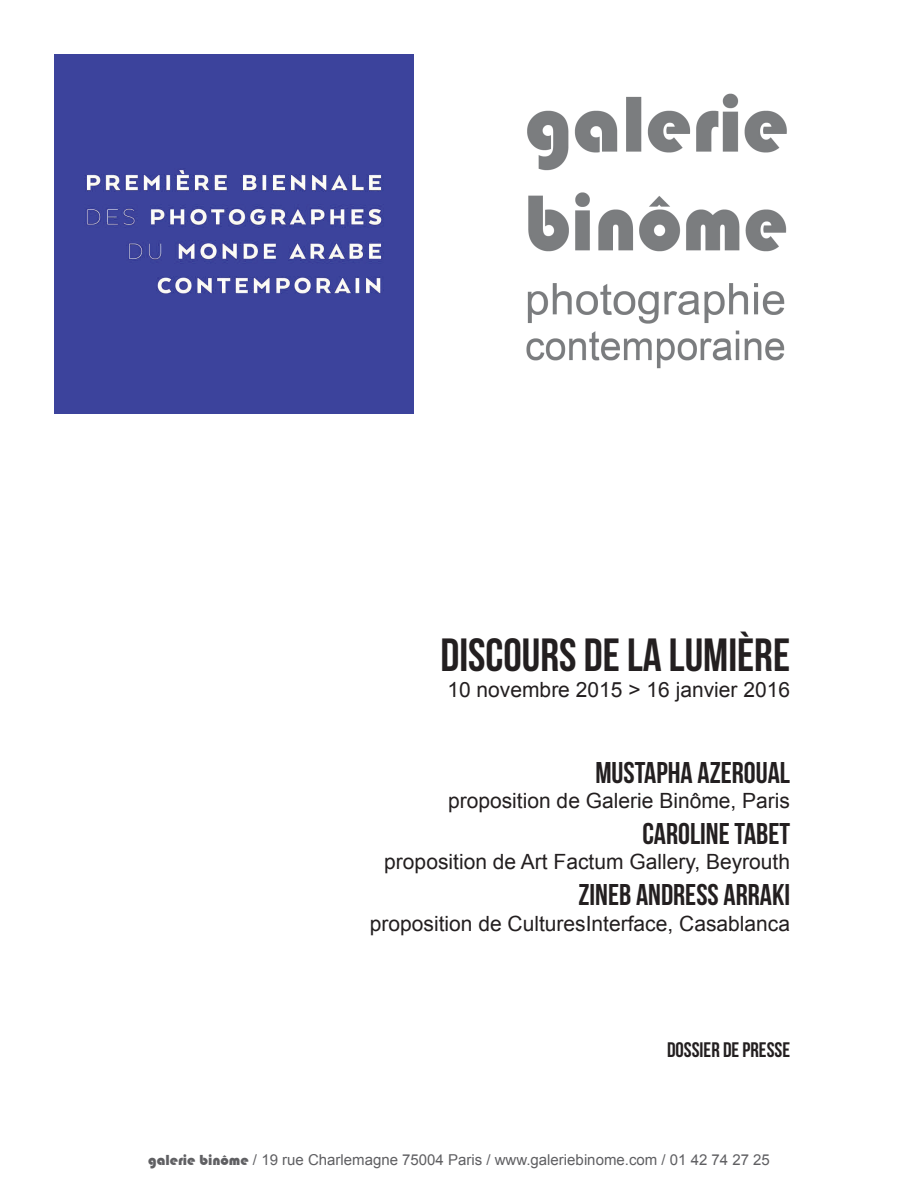
<style>
.page{position:relative;width:918px;height:1188px;background:#fff}
.page>*{position:absolute;margin:0;border:0;box-sizing:border-box;transform-origin:0 0}
.t1{font:46.5px "Bebas Neue";color:#231f20}
.t2{font:30px "Bebas Neue";color:#231f20}
.t3{font:21px "Arial";color:#231f20}
.t4{font:21px "Bebas Neue";color:#231f20}
.t5{font:15px "Arial";color:#5f5f62}
.s1{font-family:"Bauhaus 93"}
</style>
<div class="page">
<img style="left:54px;top:54px;width:360px;height:360px">
<img style="left:526px;top:93px;width:261px;height:276px">
<h1 class="t1" style="left:440px;top:630px;width:351px">DISCOURS DE LA LUMIÈRE</h1>
<p class="t3" style="left:447px;top:676px;width:344px">10 novembre 2015 &gt; 16 janvier 2016</p>
<h2 class="t2" style="left:595px;top:756px;width:196px">MUSTAPHA AZEROUAL</h2>
<p class="t3" style="left:448px;top:787px;width:343px">proposition de Galerie Binôme, Paris</p>
<h2 class="t2" style="left:642px;top:817px;width:149px">CAROLINE TABET</h2>
<p class="t3" style="left:384px;top:848px;width:407px">proposition de Art Factum Gallery, Beyrouth</p>
<h2 class="t2" style="left:579px;top:879px;width:213px">ZINEB ANDRESS ARRAKI</h2>
<p class="t3" style="left:370px;top:910px;width:422px">proposition de CulturesInterface, Casablanca</p>
<p class="t4" style="left:667px;top:1038px;width:125px">DOSSIER DE PRESSE</p>
<p class="t5" style="left:148px;top:1150px;width:623px"><span class="s1">galerie binôme</span> / 19 rue Charlemagne 75004 Paris / www.galeriebinome.com / 01 42 74 27 25</p>
</div>
